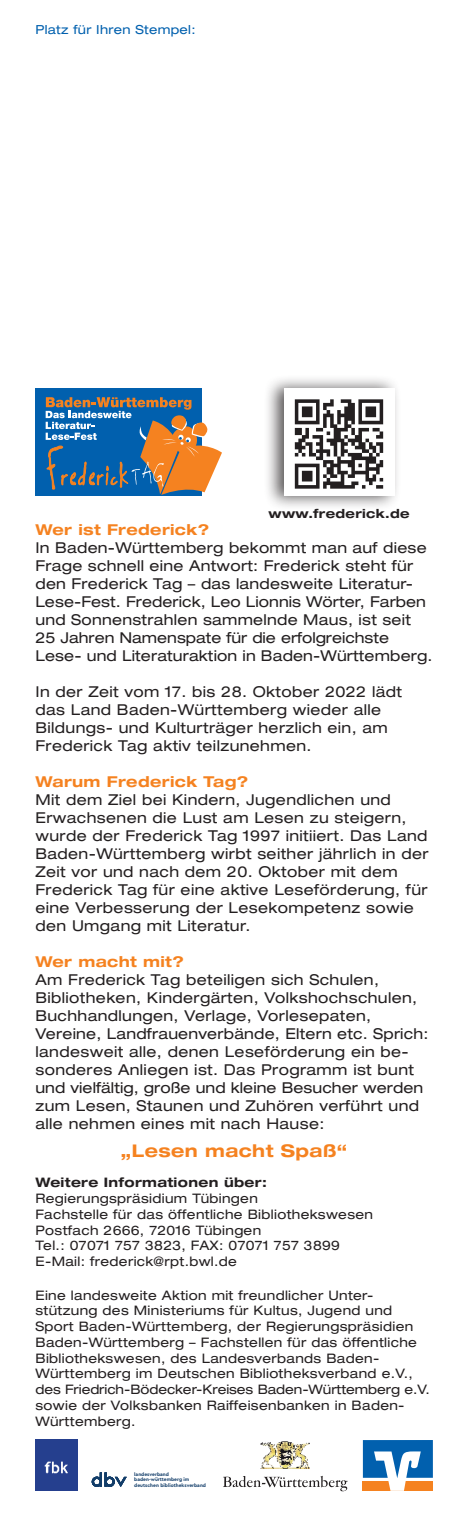
<style>
.page{position:relative;width:468px;height:1517px;background:#fff}
.page>*{position:absolute;margin:0;border:0;box-sizing:border-box;transform-origin:0 0}
.t1{font:700 expanded 17.5px "Helvetica Neue LT Std";letter-spacing:.025em;color:#f58220}
.t2{font:expanded 15px/18px "Helvetica Neue LT Std";letter-spacing:.025em;color:#231f20}
.t3{font:700 expanded 15px "Helvetica Neue LT Std";letter-spacing:.025em;color:#f58220}
.t4{font:expanded 13px/15.8px "Helvetica Neue LT Std";letter-spacing:.025em;color:#231f20}
.t5{font:700 expanded 13px "Helvetica Neue LT Std";letter-spacing:.025em;color:#231f20}
.t6{font:expanded 12.5px "Helvetica Neue LT Std";letter-spacing:.025em;color:#0160ae}
.t7{font:700 expanded 12.5px "Helvetica Neue LT Std";letter-spacing:.025em;color:#231f20}
.t8{font:700 5px/5.2px "Cera Pro";color:#123d69}
</style>
<div class="page">
<div style="left:35px;top:388px;width:167px;height:108px;background:#0160ae"></div>
<svg style="left:46px;top:397px;width:176px;height:98px"></svg>
<div style="left:263px;top:374px;width:138px;height:136px;background:#231f20;opacity:.75"></div>
<div style="left:285px;top:388px;width:110px;height:108px;background:#fff"></div>
<img style="left:294px;top:399px;width:90px;height:90px">
<svg style="left:92px;top:1472px;width:35px;height:14px"></svg>
<svg style="left:362px;top:1440px;width:71px;height:51px"></svg>
<svg style="left:363px;top:1440px;width:70px;height:50px"></svg>
<div style="left:35px;top:1439px;width:43px;height:53px;background:#253f8e"></div>
<img style="left:44px;top:1461px;width:24px;height:13px">
<img style="left:260px;top:1441px;width:50px;height:28px">
<svg style="left:223px;top:1475px;width:124px;height:16px"></svg>
<p class="t6" style="left:35px;top:22px;width:162px">Platz für Ihren Stempel:</p>
<p class="t7" style="left:268px;top:506px;width:143px">www.frederick.de</p>
<p class="t3" style="left:35px;top:520px;width:175px">Wer ist Frederick?</p>
<p class="t2" style="left:35px;top:538px;width:398px">In Baden-Württemberg bekommt man auf diese Frage schnell eine Antwort: Frederick steht für den Frederick Tag – das landesweite Literatur-Lese-Fest. Frederick, Leo Lionnis Wörter, Farben und Sonnenstrahlen sammelnde Maus, ist seit 25 Jahren Namenspate für die erfolgreichste Lese- und Literaturaktion in Baden-Württemberg.</p>
<p class="t2" style="left:35px;top:682px;width:368px">In der Zeit vom 17. bis 28. Oktober 2022 lädt das Land Baden-Württemberg wieder alle Bildungs- und Kulturträger herzlich ein, am Frederick Tag aktiv teilzunehmen.</p>
<p class="t3" style="left:35px;top:772px;width:214px">Warum Frederick Tag?</p>
<p class="t2" style="left:35px;top:790px;width:394px">Mit dem Ziel bei Kindern, Jugendlichen und Erwachsenen die Lust am Lesen zu steigern, wurde der Frederick Tag 1997 initiiert. Das Land Baden-Württemberg wirbt seither jährlich in der Zeit vor und nach dem 20. Oktober mit dem Frederick Tag für eine aktive Leseförderung, für eine Verbesserung der Lesekompetenz sowie den Umgang mit Literatur.</p>
<p class="t3" style="left:35px;top:952px;width:150px">Wer macht mit?</p>
<p class="t2" style="left:35px;top:970px;width:394px">Am Frederick Tag beteiligen sich Schulen, Bibliotheken, Kindergärten, Volkshochschulen, Buchhandlungen, Verlage, Vorlesepaten, Vereine, Landfrauenverbände, Eltern etc. Sprich: landesweit alle, denen Leseförderung ein be&shy;sonderes Anliegen ist. Das Programm ist bunt und vielfältig, große und kleine Besucher werden zum Lesen, Staunen und Zuhören verführt und alle nehmen eines mit nach Hause:</p>
<p class="t1" style="left:121px;top:1140px;width:228px">„Lesen macht Spaß“</p>
<p class="t5" style="left:35px;top:1174px;width:233px">Weitere Informationen über:</p>
<p class="t4" style="left:35px;top:1190px;width:224px">Regierungspräsidium Tübingen</p>
<p class="t4" style="left:35px;top:1206px;width:339px">Fachstelle für das öffentliche Bibliothekswesen</p>
<p class="t4" style="left:35px;top:1222px;width:227px">Postfach 2666, 72016 Tübingen</p>
<p class="t4" style="left:35px;top:1237px;width:306px">Tel.: 07071 757 3823, FAX: 07071 757 3899</p>
<p class="t4" style="left:35px;top:1253px;width:203px">E-Mail: frederick@rpt.bwl.de</p>
<p class="t4" style="left:35px;top:1286px;width:396px">Eine landesweite Aktion mit freundlicher Unter&shy;stützung des Ministeriums für Kultus, Jugend und Sport Baden-Württemberg, der Regierungspräsidien Baden-Württemberg – Fachstellen für das öffentliche Bibliothekswesen, des Landesverbands Baden-Württemberg im Deutschen Bibliotheksverband e.V., des Friedrich-Bödecker-Kreises Baden-Wü rttemberg e.V. sowie der Volksbanken Raiffeisenbanken in Baden-Württemberg.</p>
<p class="t8" style="left:134px;top:1471px;width:73px">landesverband baden-württemberg im deutschen bibliotheksverband</p>
</div>
